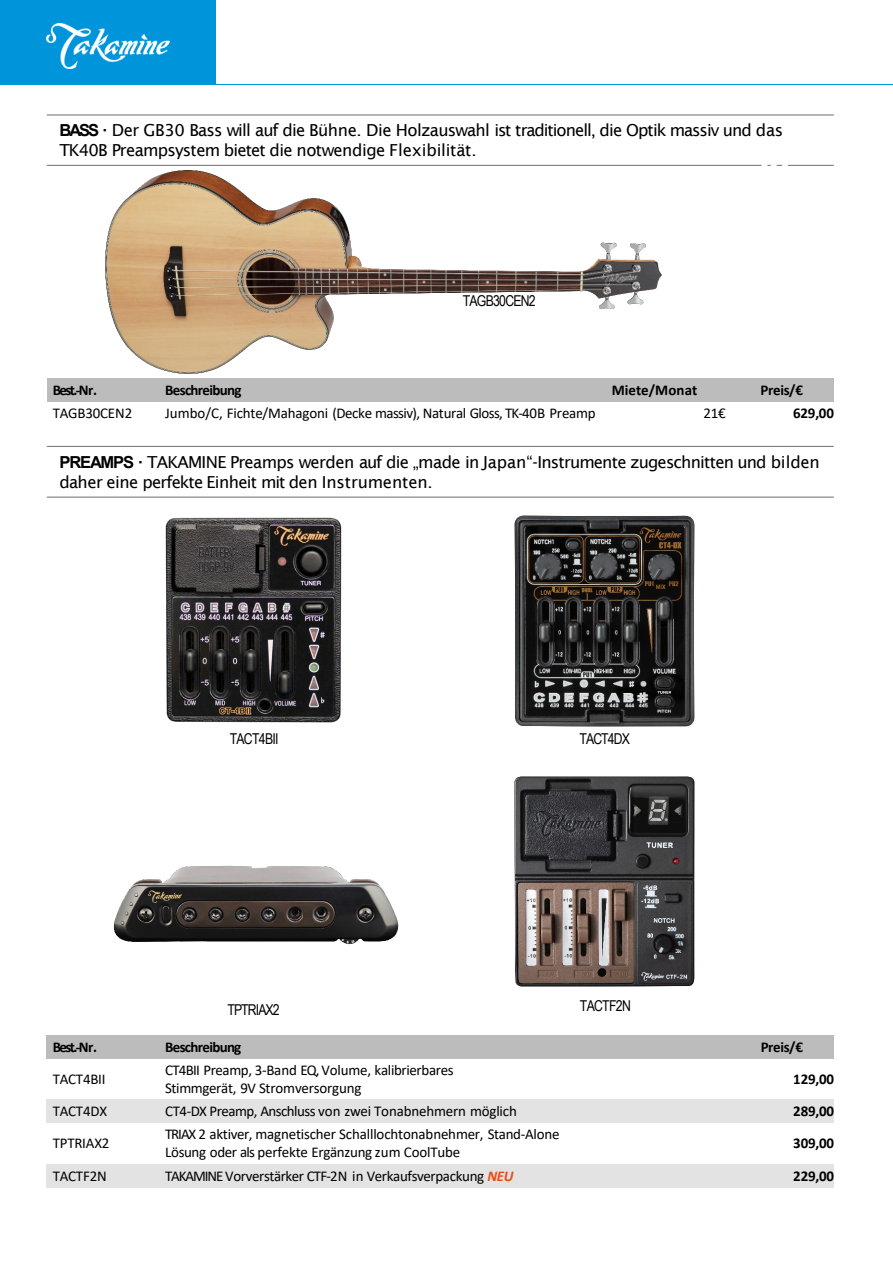
<style>
.page{position:relative;width:893px;height:1264px;background:#fff}
.page>*{position:absolute;margin:0;border:0;box-sizing:border-box;transform-origin:0 0}
.t1{font:16.5px/20px "Lucida Sans";letter-spacing:-.04em;color:#000}
.t2{font:15px/18px "Calibri";letter-spacing:-.015em;color:#000}
.t3{font:700 15px "Calibri";letter-spacing:-.025em;color:#000}
.t4{font:15px "Arial Narrow";letter-spacing:-.055em;color:#000}
.t5{font:700 15px "Calibri";letter-spacing:-.045em;color:#000}
.t6{font:700 15px "Calibri";letter-spacing:.005em;color:#000}
.s1{font-family:"Arial";font-weight:700}
.s2{font-weight:700;font-style:italic;color:#e94e0f}
</style>
<div class="page">
<div style="left:0;top:0;width:215px;height:84px;background:#0095db"></div>
<hr style="left:0;top:84px;width:892px;height:1px;background:#0095db">
<img style="left:47px;top:23px;width:123px;height:46px">
<hr style="left:47px;top:115px;width:786px;height:1px;background:#706f6f">
<hr style="left:47px;top:165px;width:786px;height:1px;background:#706f6f">
<div style="left:47px;top:378px;width:98px;height:24px;background:#bcbcbc"></div>
<div style="left:145px;top:378px;width:452px;height:24px;background:#bcbcbc"></div>
<div style="left:597px;top:378px;width:128px;height:24px;background:#bcbcbc"></div>
<div style="left:725px;top:378px;width:108px;height:24px;background:#bcbcbc"></div>
<hr style="left:47px;top:446px;width:786px;height:1px;background:#706f6f">
<svg style="left:746px;top:164px;width:58px;height:2px"></svg>
<hr style="left:47px;top:496px;width:786px;height:1px;background:#706f6f">
<div style="left:47px;top:1035px;width:88px;height:23px;background:#bcbcbc"></div>
<div style="left:135px;top:1035px;width:479px;height:23px;background:#bcbcbc"></div>
<div style="left:614px;top:1035px;width:111px;height:23px;background:#bcbcbc"></div>
<div style="left:725px;top:1035px;width:108px;height:23px;background:#bcbcbc"></div>
<div style="left:47px;top:1099px;width:88px;height:23px;background:#e3e3e3"></div>
<div style="left:135px;top:1099px;width:479px;height:23px;background:#e3e3e3"></div>
<div style="left:614px;top:1099px;width:111px;height:23px;background:#e3e3e3"></div>
<div style="left:725px;top:1099px;width:108px;height:23px;background:#e3e3e3"></div>
<div style="left:47px;top:1163px;width:88px;height:24px;background:#e3e3e3"></div>
<div style="left:135px;top:1163px;width:479px;height:24px;background:#e3e3e3"></div>
<div style="left:614px;top:1163px;width:111px;height:24px;background:#e3e3e3"></div>
<div style="left:725px;top:1163px;width:108px;height:24px;background:#e3e3e3"></div>
<img style="left:105px;top:170px;width:557px;height:204px">
<img style="left:165px;top:517px;width:177px;height:206px">
<img style="left:514px;top:515px;width:181px;height:212px">
<img style="left:113px;top:865px;width:286px;height:79px">
<img style="left:514px;top:776px;width:181px;height:211px">
<p class="t1" style="left:59px;top:120px;width:725px"><span class="s1">BASS ·</span> Der GB30 Bass will auf die Bühne. Die Holzauswahl ist traditionell, die Optik massiv und das<br>TK40B Preampsystem bietet die notwendige Flexibilität.</p>
<p class="t4" style="left:462px;top:289px;width:75px">TAGB30CEN2</p>
<p class="t3" style="left:53px;top:379px;width:46px">Best.-Nr.</p>
<p class="t5" style="left:165px;top:379px;width:78px">Beschreibung</p>
<p class="t6" style="left:611px;top:379px;width:87px">Miete/Monat</p>
<p class="t3" style="left:760px;top:379px;width:44px">Preis/€</p>
<p class="t2" style="left:53px;top:404px;width:81px">TAGB30CEN2</p>
<p class="t2" style="left:165px;top:404px;width:432px">Jumbo/C, Fichte/Mahagoni (Decke massiv), Natural Gloss, TK-40B Preamp</p>
<p class="t2" style="left:703px;top:404px;width:24px">21€</p>
<p class="t3" style="left:793px;top:402px;width:42px">629,00</p>
<p class="t1" style="left:59px;top:452px;width:761px"><span class="s1">PREAMPS ·</span> TAKAMINE Preamps werden auf die „made in Japan“-Instrumente zugeschnitten und bilden daher eine perfekte Einheit mit den Instrumenten.</p>
<p class="t4" style="left:230px;top:727px;width:50px">TACT4BII</p>
<p class="t4" style="left:579px;top:727px;width:52px">TACT4DX</p>
<p class="t4" style="left:227px;top:998px;width:54px">TPTRIAX2</p>
<p class="t4" style="left:580px;top:994px;width:52px">TACTF2N</p>
<p class="t3" style="left:53px;top:1035px;width:46px">Best.-Nr.</p>
<p class="t5" style="left:165px;top:1035px;width:78px">Beschreibung</p>
<p class="t3" style="left:760px;top:1035px;width:44px">Preis/€</p>
<p class="t2" style="left:53px;top:1069px;width:54px">TACT4BII</p>
<p class="t2" style="left:165px;top:1060px;width:290px">CT4BII Preamp, 3-Band EQ,Volume, kalibrierbares<br>Stimmgerät, 9V Stromversorgung</p>
<p class="t3" style="left:793px;top:1068px;width:42px">129,00</p>
<p class="t2" style="left:53px;top:1101px;width:56px">TACT4DX</p>
<p class="t2" style="left:165px;top:1101px;width:353px">CT4-DX Preamp, Anschluss von zwei Tonabnehmern möglich</p>
<p class="t3" style="left:793px;top:1100px;width:42px">289,00</p>
<p class="t2" style="left:53px;top:1133px;width:58px">TPTRIAX2</p>
<p class="t2" style="left:165px;top:1124px;width:396px">TRIAX 2 aktiver, magnetischer Schalllochtonabnehmer, Stand-Alone<br>Lösung oder als perfekte Ergänzung zum CoolTube</p>
<p class="t3" style="left:793px;top:1132px;width:42px">309,00</p>
<p class="t2" style="left:53px;top:1165px;width:55px">TACTF2N</p>
<p class="t2" style="left:165px;top:1165px;width:350px">TAKAMINEVorverstärker CTF-2N in Verkaufsverpackung <span class="s2">NEU</span></p>
<p class="t3" style="left:793px;top:1164px;width:42px">229,00</p>
</div>
